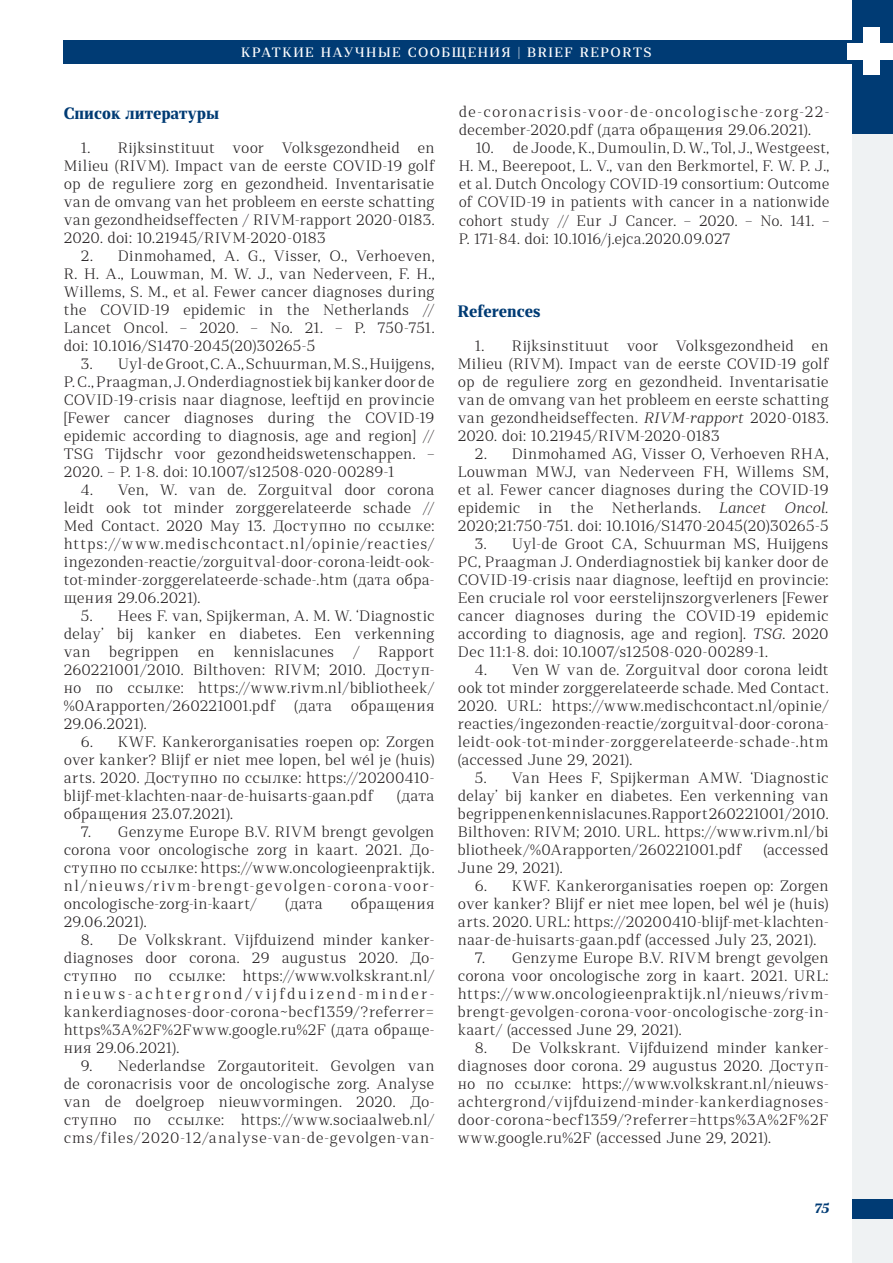
<style>
.page{position:relative;width:893px;height:1263px;background:#fff}
.page>*{position:absolute;margin:0;border:0;box-sizing:border-box;transform-origin:0 0}
.t1{font:700 16.5px "Rolleston Display";color:#003b74}
.t2{font:300 15px/18px "Rolleston Display";letter-spacing:.01em;color:#231f20;text-align:justify}
.t3{font:300 15px/18px "Rolleston Display";letter-spacing:.06em;color:#231f20}
.t4{font:500 13.5px "Rolleston Display";letter-spacing:.11em;color:#fff}
.t5{font:italic 700 13.5px "Rolleston Display";color:#003b74}
.s1{font-style:italic}
</style>
<div class="page">
<div style="left:852px;top:0;width:41px;height:1263px;background:#eff2f3"></div>
<div style="left:64px;top:40px;width:788px;height:24px;background:#003b74"></div>
<div style="left:852px;top:0;width:41px;height:133px;background:#003b74"></div>
<div style="left:863px;top:28px;width:17px;height:47px;background:#fff"></div>
<div style="left:848px;top:43px;width:45px;height:17px;background:#fff"></div>
<div style="left:852px;top:1199px;width:41px;height:20px;background:#003b74"></div>
<p class="t4" style="left:241px;top:44px;width:412px">КРАТКИЕ НАУЧНЫЕ СООБЩЕНИЯ | BRIEF REPORTS</p>
<p class="t1" style="left:64px;top:102px;width:157px">Список литературы</p>
<p class="t2" style="left:64px;top:139px;width:372px;text-indent:17px">1. Rijksinstituut voor Volksgezondheid en Milieu (RIVM). Impact van de eerste COVID-19 golf op de reguliere zorg en gezondheid. Inventarisatie van de omvang van het probleem en eerste schatting van gezondheidseffecten / RIVM-rapport 2020-0183.<br>2020. doi: 10.21945/RIVM-2020-0183</p>
<p class="t2" style="left:64px;top:247px;width:372px;text-indent:17px">2. Dinmohamed, A. G., Visser, O., Verhoeven, R. H. A., Louwman, M. W. J., van Nederveen, F. H., Willems, S. M., et al. Fewer cancer diagnoses during the COVID-19 epidemic in the Netherlands // Lancet Oncol. – 2020. – No. 21. – P. 750-751. doi: 10.1016/S1470-2045(20)30265-5</p>
<p class="t2" style="left:64px;top:355px;width:372px;text-indent:17px">3. Uyl-de Groot, C. A., Schuurman, M. S., Huijgens, P. C., Praagman, J. Onderdiagnostiek bij kanker door de COVID-19-crisis naar diagnose, leeftijd en provincie [Fewer cancer diagnoses during the COVID-19 epidemic according to diagnosis, age and region] // TSG Tijdschr voor gezondheidswetenschappen. – 2020. – P. 1-8. doi: 10.1007/s12508-020-00289-1</p>
<p class="t2" style="left:64px;top:481px;width:372px;text-indent:17px">4. Ven, W. van de. Zorguitval door corona leidt ook tot minder zorggerelateerde schade // Med Contact. 2020 May 13. Доступно по ссылке: https://www.medischcontact.nl/opinie/reacties/ ingezonden-reactie/zorguitval-door-corona-leidt-ook&shy;tot-minder-zorggerelateerde-schade-.htm (дата обра&shy;щения 29.06.2021).</p>
<p class="t2" style="left:64px;top:607px;width:372px;text-indent:17px">5. Hees F. van, Spijkerman, A. M. W. ‘Diagnostic delay’ bij kanker en diabetes. Een verkenning van begrippen en kennislacunes / Rapport 260221001/2010. Bilthoven: RIVM; 2010. Доступ&shy;но по ссылке: https://www.rivm.nl/bibliotheek/ %0Arapporten/260221001.pdf</p>
<p class="t2" style="left:294px;top:697px;width:39px">(дата</p>
<p class="t2" style="left:351px;top:697px;width:85px">обращения</p>
<p class="t2" style="left:64px;top:715px;width:84px">29.06.2021).</p>
<p class="t2" style="left:64px;top:733px;width:372px;text-indent:17px">6. KWF. Kankerorganisaties roepen op: Zorgen over kanker? Blijf er niet mee lopen, bel wél je (huis) arts. 2020. Доступно по ссылке: https://20200410- blijf-met-klachten-naar-de-huisarts-gaan.pdf</p>
<p class="t2" style="left:397px;top:787px;width:39px">(дата</p>
<p class="t2" style="left:64px;top:805px;width:171px">обращения 23.07.2021).</p>
<p class="t2" style="left:64px;top:823px;width:372px;text-indent:17px">7. Genzyme Europe B.V. RIVM brengt gevolgen corona voor oncologische zorg in kaart. 2021. До&shy;ступно по ссылке: https://www.oncologieenpraktijk. nl/nieuws/rivm-brengt-gevolgen-corona-voor&shy;oncologische-zorg-in-kaart/</p>
<p class="t2" style="left:285px;top:895px;width:39px">(дата</p>
<p class="t2" style="left:351px;top:895px;width:85px">обращения</p>
<p class="t2" style="left:64px;top:913px;width:84px">29.06.2021).</p>
<p class="t2" style="left:64px;top:931px;width:372px;text-indent:17px">8. De Volkskrant. Vijfduizend minder kanker&shy;diagnoses door corona. 29 augustus 2020. До&shy;ступно по ссылке: https://www.volkskrant.nl/ nieuws-achtergrond/vijfduizend-minder&shy;kankerdiagnoses-door-corona~becf1359/?referrer= https%3A%2F%2Fwww.google.ru%2F (дата обраще&shy;ния 29.06.2021).</p>
<p class="t2" style="left:64px;top:1057px;width:372px;text-indent:17px">9. Nederlandse Zorgautoriteit. Gevolgen van de coronacrisis voor de oncologische zorg. Analyse van de doelgroep nieuwvormingen. 2020. До&shy;ступно по ссылке: https://www.sociaalweb.nl/ cms/files/2020-12/analyse-van-de-gevolgen-van-</p>
<p class="t3" style="left:459px;top:103px;width:372px">de-coronacrisis-voor-de-oncologische-zorg-22- december-2020.pdf (дата обращения 29.06.2021).</p>
<p class="t2" style="left:459px;top:139px;width:372px;text-indent:17px">10. de Joode, K., Dumoulin, D. W., Tol, J., Westgeest, H. M., Beerepoot, L. V., van den Berkmortel, F. W. P. J., et al. Dutch Oncology COVID-19 consortium: Outcome of COVID-19 in patients with cancer in a nationwide cohort study // Eur J Cancer. – 2020. – No. 141. – P. 171-84. doi: 10.1016/j.ejca.2020.09.027</p>
<p class="t1" style="left:458px;top:300px;width:84px">References</p>
<p class="t2" style="left:458px;top:337px;width:372px;text-indent:17px">1. Rijksinstituut voor Volksgezondheid en Milieu (RIVM). Impact van de eerste COVID-19 golf op de reguliere zorg en gezondheid. Inventarisatie van de omvang van het probleem en eerste schatting van gezondheidseffecten. <span class="s1">RIVM-rapport</span> 2020-0183.<br>2020. doi: 10.21945/RIVM-2020-0183</p>
<p class="t2" style="left:458px;top:445px;width:372px;text-indent:17px">2. Dinmohamed AG, Visser O, Verhoeven RHA, Louwman MWJ, van Nederveen FH, Willems SM, et al. Fewer cancer diagnoses during the COVID-19 epidemic in the Netherlands. <span class="s1">Lancet Oncol.<br></span>2020;21:750-751. doi: 10.1016/S1470-2045(20)30265-5</p>
<p class="t2" style="left:458px;top:535px;width:372px;text-indent:17px">3. Uyl-de Groot CA, Schuurman MS, Huijgens PC, Praagman J. Onderdiagnostiek bij kanker door de COVID-19-crisis naar diagnose, leeftijd en provincie:<br>Een cruciale rol voor eerstelijnszorgverleners [Fewer cancer diagnoses during the COVID-19 epidemic according to diagnosis, age and region]. <span class="s1">TSG</span>. 2020<br>Dec 11:1-8. doi: 10.1007/s12508-020-00289-1.</p>
<p class="t2" style="left:458px;top:661px;width:372px;text-indent:17px">4. Ven W van de. Zorguitval door corona leidt ook tot minder zorggerelateerde schade. Med Contact.<br>2020. URL: https://www.medischcontact.nl/opinie/ reacties/ingezonden-reactie/zorguitval-door-corona&shy;leidt-ook-tot-minder-zorggerelateerde-schade-.htm (accessed June 29, 2021).</p>
<p class="t2" style="left:458px;top:769px;width:372px;text-indent:17px">5. Van Hees F, Spijkerman AMW. ‘Diagnostic delay’ bij kanker en diabetes. Een verkenning van begrippen en kennislacunes. Rapport 260221001/2010.<br>Bilthoven: RIVM; 2010. URL. https://www.rivm.nl/bi bliotheek/%0Arapporten/260221001.pdf</p>
<p class="t2" style="left:763px;top:841px;width:67px">(accessed</p>
<p class="t2" style="left:458px;top:859px;width:106px">June 29, 2021).</p>
<p class="t2" style="left:458px;top:877px;width:372px;text-indent:17px">6. KWF. Kankerorganisaties roepen op: Zorgen over kanker? Blijf er niet mee lopen, bel wél je (huis) arts. 2020. URL: https://20200410-blijf-met-klachten&shy;naar-de-huisarts-gaan.pdf (accessed July 23, 2021).</p>
<p class="t2" style="left:458px;top:949px;width:372px;text-indent:17px">7. Genzyme Europe B.V. RIVM brengt gevolgen corona voor oncologische zorg in kaart. 2021. URL: https://www.oncologieenpraktijk.nl/nieuws/rivm&shy;brengt-gevolgen-corona-voor-oncologische-zorg-in&shy;kaart/ (accessed June 29, 2021).</p>
<p class="t2" style="left:458px;top:1039px;width:372px;text-indent:17px">8. De Volkskrant. Vijfduizend minder kanker&shy;diagnoses door corona. 29 augustus 2020. Доступ&shy;но по ссылке: https://www.volkskrant.nl/nieuws&shy;achtergrond/vijfduizend-minder-kankerdiagnoses&shy;door-corona~becf1359/?referrer=https%3A%2F%2F www.google.ru%2F (accessed June 29, 2021).</p>
<p class="t5" style="left:814px;top:1200px;width:16px">75</p>
</div>
